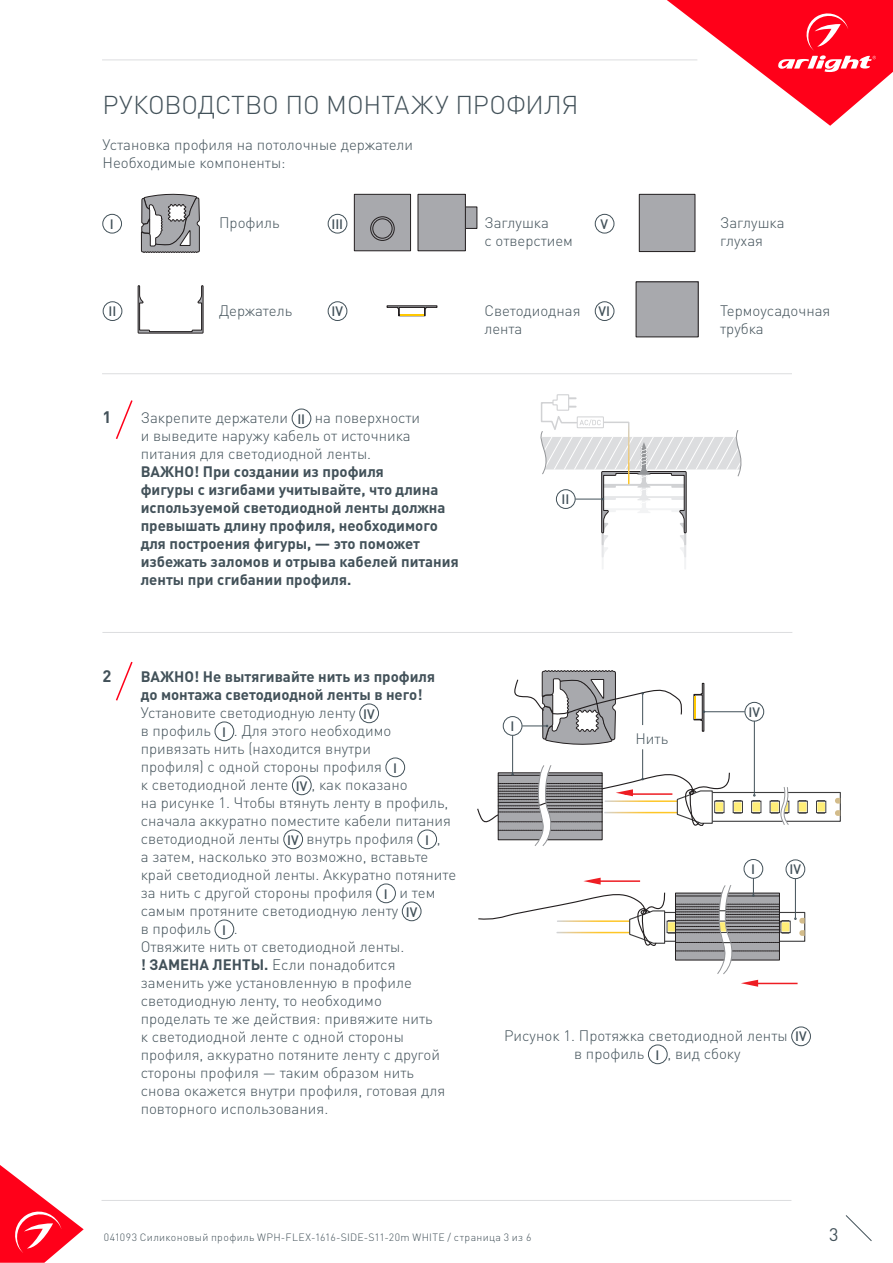
<style>
.page{position:relative;width:893px;height:1263px;background:#fff}
.page>*{position:absolute;margin:0;border:0;box-sizing:border-box;transform-origin:0 0}
.t1{font:300 25.5px "DIN Pro";letter-spacing:-.005em;color:#425159}
.t2{font:18px "DIN Pro";color:#425159}
.t3{font:700 16.5px "DIN Pro";color:#425159}
.t4{font:300 15px/18px "DIN Pro";color:#425159}
.t5{font:700 15px/18px "DIN Pro";color:#425159}
.t6{font:500 13.5px "DIN Pro";color:#425159}
.t7{font:300 10.5px "DIN Pro";letter-spacing:.035em;color:#425159}
.s1{font-weight:300}
.s2{font-weight:700}
</style>
<div class="page">
<svg style="left:0;top:1165px;width:84px;height:98px"></svg>
<svg style="left:845px;top:1215px;width:27px;height:26px"></svg>
<svg style="left:667px;top:0;width:226px;height:126px"></svg>
<hr style="left:102px;top:60px;width:595px;height:1px;background:#dcdddf">
<hr style="left:102px;top:1200px;width:689px;height:1px;background:#dcdddf">
<hr style="left:102px;top:373px;width:690px;height:1px;background:#dcdddf">
<svg style="left:387px;top:305px;width:50px;height:11px"></svg>
<hr style="left:400px;top:314px;width:24px;height:2px;background:#ffc800">
<div style="left:103px;top:214px;width:19px;height:19px;border:1px solid #425159;border-radius:50%"></div>
<div style="left:103px;top:302px;width:19px;height:19px;border:1px solid #425159;border-radius:50%"></div>
<div style="left:595px;top:302px;width:19px;height:19px;border:1px solid #425159;border-radius:50%"></div>
<div style="left:328px;top:214px;width:19px;height:19px;border:1px solid #425159;border-radius:50%"></div>
<div style="left:328px;top:302px;width:19px;height:19px;border:1px solid #425159;border-radius:50%"></div>
<div style="left:595px;top:214px;width:19px;height:19px;border:1px solid #425159;border-radius:50%"></div>
<div style="left:791px;top:1027px;width:20px;height:19px;border:1px solid #425159;border-radius:50%"></div>
<div style="left:648px;top:1045px;width:19px;height:19px;border:1px solid #425159;border-radius:50%"></div>
<hr style="left:750px;top:983px;width:48px;height:1px;background:#ee1d23">
<svg style="left:741px;top:980px;width:17px;height:7px"></svg>
<div style="left:636px;top:282px;width:62px;height:55px;background:#a8a9ad"></div>
<div style="left:636px;top:282px;width:62px;height:55px;border:1px solid #231f20"></div>
<div style="left:441px;top:207px;width:36px;height:21px;background:#a8a9ad"></div>
<div style="left:441px;top:207px;width:36px;height:22px;border:1px solid #231f20"></div>
<div style="left:418px;top:194px;width:47px;height:57px;background:#a8a9ad"></div>
<div style="left:418px;top:194px;width:48px;height:57px;border:1px solid #231f20"></div>
<div style="left:639px;top:194px;width:56px;height:58px;background:#a8a9ad"></div>
<div style="left:639px;top:194px;width:56px;height:58px;border:1px solid #231f20"></div>
<svg style="left:354px;top:194px;width:57px;height:57px;background:#9c9ca0"></svg>
<div style="left:370px;top:217px;width:24px;height:24px;border:1px solid #231f20;border-radius:50%"></div>
<hr style="left:102px;top:632px;width:690px;height:1px;background:#dcdddf">
<div style="left:292px;top:409px;width:19px;height:19px;border:1px solid #425159;border-radius:50%"></div>
<div style="left:360px;top:704px;width:19px;height:19px;border:1px solid #425159;border-radius:50%"></div>
<div style="left:215px;top:722px;width:19px;height:19px;border:1px solid #425159;border-radius:50%"></div>
<div style="left:386px;top:758px;width:19px;height:19px;border:1px solid #425159;border-radius:50%"></div>
<div style="left:292px;top:776px;width:19px;height:19px;border:1px solid #425159;border-radius:50%"></div>
<div style="left:284px;top:830px;width:19px;height:19px;border:1px solid #425159;border-radius:50%"></div>
<div style="left:418px;top:830px;width:19px;height:19px;border:1px solid #425159;border-radius:50%"></div>
<div style="left:376px;top:884px;width:20px;height:19px;border:1px solid #425159;border-radius:50%"></div>
<div style="left:402px;top:902px;width:19px;height:19px;border:1px solid #425159;border-radius:50%"></div>
<div style="left:215px;top:920px;width:19px;height:19px;border:1px solid #425159;border-radius:50%"></div>
<svg style="left:115px;top:400px;width:18px;height:39px"></svg>
<svg style="left:116px;top:661px;width:17px;height:40px"></svg>
<div style="left:744px;top:859px;width:19px;height:19px;border:1px solid #425159;border-radius:50%"></div>
<div style="left:786px;top:860px;width:19px;height:19px;border:1px solid #425159;border-radius:50%"></div>
<svg style="left:478px;top:878px;width:328px;height:96px"></svg>
<svg style="left:477px;top:670px;width:364px;height:176px"></svg>
<svg style="left:540px;top:394px;width:202px;height:175px"></svg>
<svg style="left:141px;top:193px;width:59px;height:60px"></svg>
<svg style="left:138px;top:285px;width:65px;height:48px"></svg>
<p class="t1" style="left:103px;top:87px;width:477px">РУКОВОДСТВО ПО МОНТАЖУ ПРОФИЛЯ</p>
<p class="t4" style="left:103px;top:134px;width:312px">Установка профиля на потолочные держатели</p>
<p class="t4" style="left:103px;top:152px;width:185px">Необходимые компоненты:</p>
<p class="t6" style="left:110px;top:215px;width:5px">I</p>
<p class="t4" style="left:219px;top:213px;width:62px">Профиль</p>
<p class="t6" style="left:331px;top:215px;width:13px">III</p>
<p class="t4" style="left:484px;top:213px;width:90px">Заглушка<br>с отверстием</p>
<p class="t4" style="left:720px;top:213px;width:66px">Заглушка глухая</p>
<p class="t6" style="left:601px;top:215px;width:9px">V</p>
<p class="t4" style="left:219px;top:301px;width:75px">Держатель</p>
<p class="t4" style="left:720px;top:301px;width:112px">Термоусадочная трубка</p>
<p class="t4" style="left:484px;top:301px;width:98px">Светодиодная</p>
<p class="t4" style="left:484px;top:319px;width:40px">лента</p>
<p class="t6" style="left:108px;top:302px;width:9px">II</p>
<p class="t6" style="left:599px;top:302px;width:13px">VI</p>
<p class="t6" style="left:332px;top:302px;width:13px">IV</p>
<p class="t3" style="left:102px;top:406px;width:10px">1</p>
<p class="t4" style="left:141px;top:408px;width:149px">Закрепите держатели</p>
<p class="t6" style="left:297px;top:409px;width:9px">II</p>
<p class="t5" style="left:141px;top:408px;width:319px;text-indent:174px"><span class="s1">на поверхности<br>и выведите наружу кабель от источника питания для светодиодной ленты.<br></span>ВАЖНО! При создании из профиля<br>фигуры с изгибами учитывайте, что длина используемой светодиодной ленты должна превышать длину профиля, необходимого для построения фигуры, — это поможет избежать заломов и отрыва кабелей питания ленты при сгибании профиля.</p>
<p class="t3" style="left:102px;top:665px;width:10px">2</p>
<p class="t5" style="left:141px;top:667px;width:296px">ВАЖНО! Не вытягивайте нить из профиля до монтажа светодиодной ленты в него!<br><span class="s1">Установите светодиодную ленту</span></p>
<p class="t6" style="left:363px;top:704px;width:13px">IV</p>
<p class="t4" style="left:141px;top:721px;width:252px;text-indent:93px">. Для этого необходимо привязать нить (находится внутри профиля) с одной стороны профиля</p>
<p class="t4" style="left:141px;top:721px;width:72px">в профиль</p>
<p class="t6" style="left:222px;top:722px;width:5px">I</p>
<p class="t6" style="left:393px;top:758px;width:5px">I</p>
<p class="t4" style="left:141px;top:775px;width:149px">к светодиодной ленте</p>
<p class="t6" style="left:296px;top:776px;width:13px">IV</p>
<p class="t4" style="left:141px;top:775px;width:312px;text-indent:171px">, как показано<br>на рисунке 1. Чтобы втянуть ленту в профиль, сначала аккуратно поместите кабели питания светодиодной ленты</p>
<p class="t6" style="left:287px;top:830px;width:13px">IV</p>
<p class="t4" style="left:307px;top:829px;width:109px">внутрь профиля</p>
<p class="t6" style="left:425px;top:830px;width:5px">I</p>
<p class="t4" style="left:437px;top:829px;width:5px">,</p>
<p class="t4" style="left:141px;top:847px;width:317px">а затем, насколько это возможно, вставьте край светодиодной ленты. Аккуратно потяните за нить с другой стороны профиля</p>
<p class="t6" style="left:384px;top:884px;width:5px">I</p>
<p class="t4" style="left:399px;top:883px;width:37px">и тем</p>
<p class="t4" style="left:141px;top:901px;width:259px">самым протяните светодиодную ленту</p>
<p class="t6" style="left:406px;top:902px;width:13px">IV</p>
<p class="t4" style="left:141px;top:919px;width:72px">в профиль</p>
<p class="t6" style="left:222px;top:920px;width:5px">I</p>
<p class="t4" style="left:141px;top:919px;width:306px;text-indent:93px">.<br>Отвяжите нить от светодиодной ленты.<br><span class="s2">! ЗАМЕНА ЛЕНТЫ.</span> Если понадобится заменить уже установленную в профиле светодиодную ленту, то необходимо проделать те же действия: привяжите нить<br>к светодиодной ленте с одной стороны профиля, аккуратно потяните ленту с другой стороны профиля ― таким образом нить снова окажется внутри профиля, готовая для повторного использования.</p>
<p class="t6" style="left:562px;top:490px;width:9px">II</p>
<p class="t6" style="left:510px;top:717px;width:5px">I</p>
<p class="t4" style="left:635px;top:729px;width:34px">Нить</p>
<p class="t6" style="left:748px;top:703px;width:13px">IV</p>
<p class="t6" style="left:751px;top:860px;width:5px">I</p>
<p class="t6" style="left:789px;top:860px;width:13px">IV</p>
<p class="t4" style="left:504px;top:1026px;width:285px">Рисунок 1. Протяжка светодиодной ленты</p>
<p class="t6" style="left:795px;top:1027px;width:13px">IV</p>
<p class="t4" style="left:574px;top:1044px;width:72px">в профиль</p>
<p class="t6" style="left:656px;top:1045px;width:5px">I</p>
<p class="t4" style="left:667px;top:1044px;width:75px">, вид сбоку</p>
<p class="t7" style="left:104px;top:1230px;width:429px">041093 Силиконовый профиль WPH-FLEX-1616-SIDE-S11-20m WHITE / страница 3 из 6</p>
<p class="t2" style="left:829px;top:1222px;width:11px">3</p>
</div>
